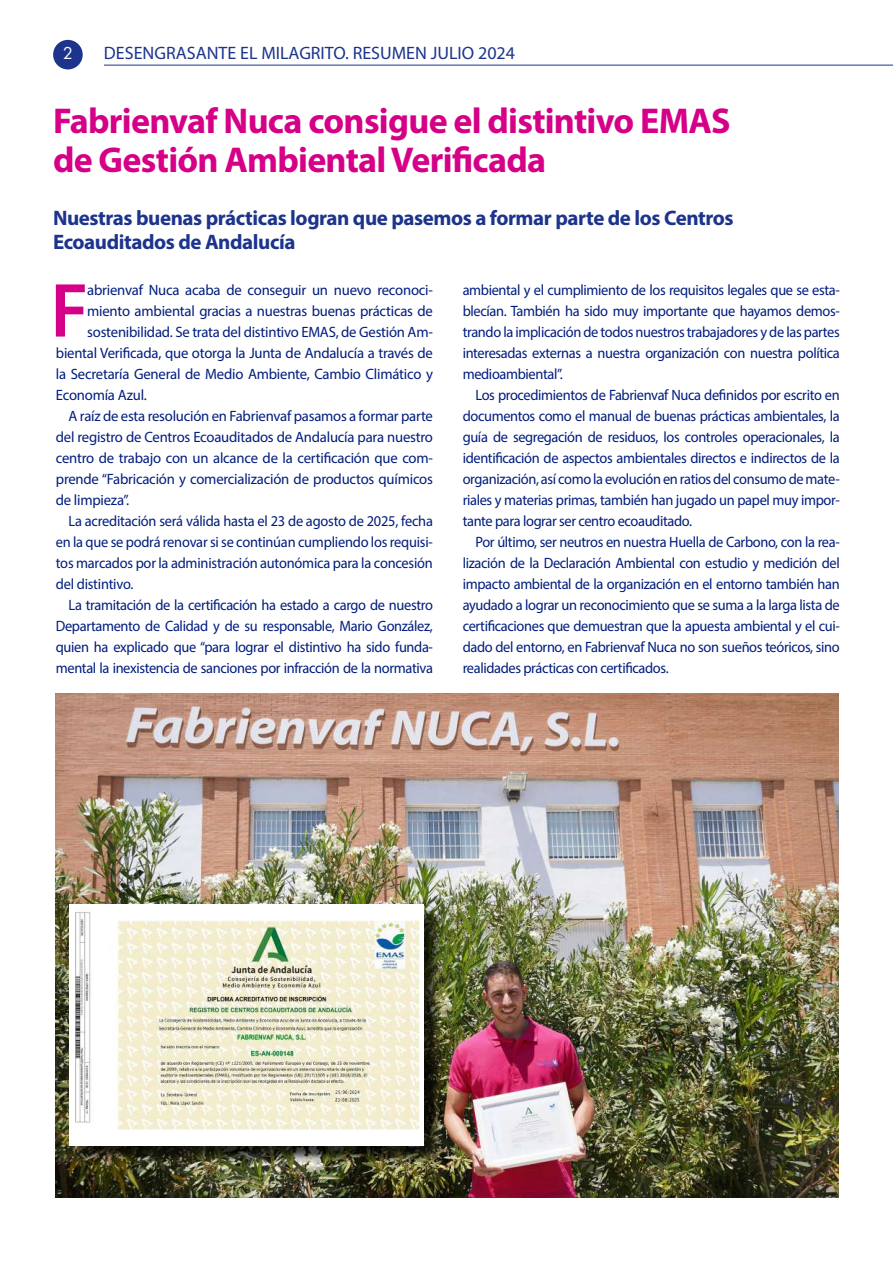
<style>
.page{position:relative;width:893px;height:1263px;background:#fff}
.page>*{position:absolute;margin:0;border:0;box-sizing:border-box;transform-origin:0 0}
.t1{font:600 77.25px "Myriad Pro";color:#d50087;scale:.96 1}
.t2{font:700 36px/39px "Myriad Pro";letter-spacing:-.02em;color:#d50087}
.t3{font:700 21px/24px "Myriad Pro";letter-spacing:-.02em;color:#1c348c}
.t4{font:18px "Myriad Pro";color:#1c348c}
.t5{font:18px "Futura PT";color:#fff}
.t6{font:15px/21px "Myriad Pro";letter-spacing:-.015em;color:#001d7e;text-align:justify;scale:.96 1}
.t7{font:15px "Myriad Pro";letter-spacing:-.015em;color:#001d7e}
</style>
<div class="page">
<div style="left:53px;top:40px;width:30px;height:29px;background:#1c348c;border-radius:50%"></div>
<hr style="left:104px;top:65px;width:789px;height:1px;background:#1c348c">
<img style="left:55px;top:694px;width:784px;height:504px">
<div style="left:71px;top:906px;width:371px;height:258px;background:#000;opacity:.75"></div>
<div style="left:69px;top:904px;width:355px;height:241px;background:#fff"></div>
<img style="left:76px;top:912px;width:344px;height:218px">
<p class="t5" style="left:63px;top:42px;width:12px">2</p>
<p class="t4" style="left:104px;top:42px;width:413px">DESENGRASANTE EL MILAGRITO. RESUMEN JULIO 2024</p>
<h2 class="t2" style="left:53px;top:101px;width:679px">Fabrienvaf Nuca consigue el distintivo EMAS de Gestión Ambiental Verificada</h2>
<h3 class="t3" style="left:53px;top:205px;width:682px">Nuestras buenas prácticas logran que pasemos a formar parte de los Centros<br>Ecoauditados de Andalucía</h3>
<h1 class="t1" style="left:51px;top:261px;width:41px">F</h1>
<p class="t7" style="left:87px;top:280px;width:347px">abrienvaf Nuca acaba de conseguir un nuevo reconoci-</p>
<p class="t7" style="left:87px;top:301px;width:347px">miento ambiental gracias a nuestras buenas prácticas de</p>
<p class="t7" style="left:87px;top:322px;width:347px">sostenibilidad. Se trata del distintivo EMAS, de Gestión Am-</p>
<p class="t7" style="left:56px;top:343px;width:379px">biental Verificada, que otorga la Junta de Andalucía a través de</p>
<p class="t7" style="left:56px;top:364px;width:379px">la Secretaría General de Medio Ambiente, Cambio Climático y</p>
<p class="t7" style="left:56px;top:385px;width:92px">Economía Azul.</p>
<p class="t7" style="left:69px;top:406px;width:366px">A raíz de esta resolución en Fabrienvaf pasamos a formar parte</p>
<p class="t7" style="left:56px;top:427px;width:379px">del registro de Centros Ecoauditados de Andalucía para nuestro</p>
<p class="t7" style="left:56px;top:448px;width:379px">centro de trabajo con un alcance de la certificación que com-</p>
<p class="t7" style="left:56px;top:469px;width:379px">prende “Fabricación y comercialización de productos químicos</p>
<p class="t7" style="left:56px;top:490px;width:75px">de limpieza”.</p>
<p class="t6" style="left:69px;top:510px;width:381px">La acreditación será válida hasta el 23 de agosto de 2025, fecha</p>
<p class="t6" style="left:56px;top:531px;width:394px">en la que se podrá renovar si se continúan cumpliendo los requisi-</p>
<p class="t6" style="left:56px;top:552px;width:394px">tos marcados por la administración autonómica para la concesión</p>
<p class="t6" style="left:56px;top:573px;width:82px">del distintivo.</p>
<p class="t6" style="left:69px;top:594px;width:381px">La tramitación de la certificación ha estado a cargo de nuestro</p>
<p class="t6" style="left:56px;top:615px;width:394px">Departamento de Calidad y de su responsable, Mario González,</p>
<p class="t6" style="left:56px;top:636px;width:394px">quien ha explicado que “para lograr el distintivo ha sido funda-</p>
<p class="t6" style="left:56px;top:657px;width:394px">mental la inexistencia de sanciones por infracción de la normativa</p>
<p class="t6" style="left:463px;top:279px;width:394px">ambiental y el cumplimiento de los requisitos legales que se esta&shy;blecían. También ha sido muy importante que hayamos demos&shy;trando la implicación de todos nuestros trabajadores y de las partes interesadas externas a nuestra organización con nuestra política medioambiental”.</p>
<p class="t6" style="left:463px;top:384px;width:394px;text-indent:13px">Los procedimientos de Fabrienvaf Nuca definidos por escrito en documentos como el manual de buenas prácticas ambientales, la guía de segregación de residuos, los controles operacionales, la identificación de aspectos ambientales directos e indirectos de la organización, así como la evolución en ratios del consumo de mate&shy;riales y materias primas, también han jugado un papel muy impor&shy;tante para lograr ser centro ecoauditado.</p>
<p class="t6" style="left:463px;top:531px;width:394px;text-indent:13px">Por último, ser neutros en nuestra Huella de Carbono, con la rea&shy;lización de la Declaración Ambiental con estudio y medición del impacto ambiental de la organización en el entorno también han ayudado a lograr un reconocimiento que se suma a la larga lista de certificaciones que demuestran que la apuesta ambiental y el cui&shy;dado del entorno, en Fabrienvaf Nuca no son sueños teóricos, sino realidades prácticas con certificados.</p>
</div>
